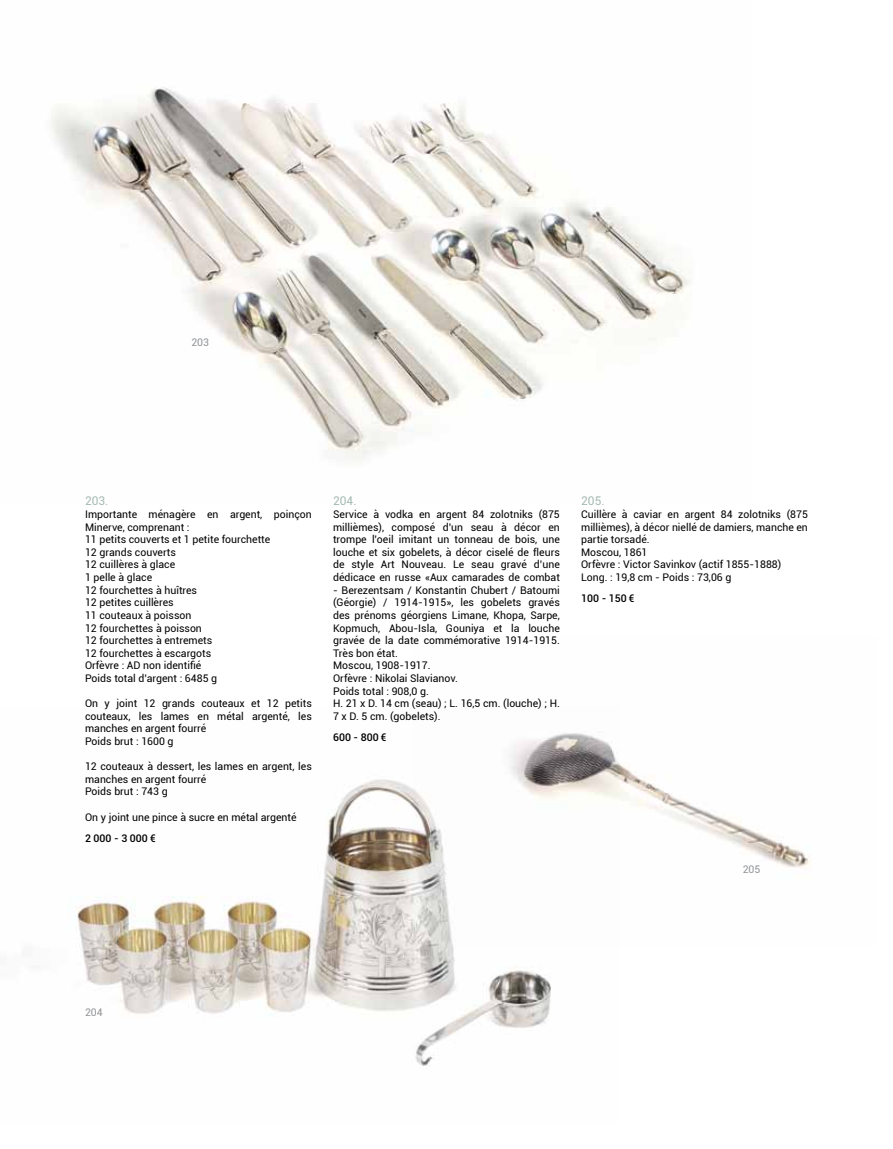
<style>
.page{position:relative;width:893px;height:1149px;background:#fff}
.page>*{position:absolute;margin:0;border:0;box-sizing:border-box;transform-origin:0 0}
.t1{font:12px "Roboto";color:#a5bbb4}
.t2{font:10.5px/12.6px "Roboto";color:#000}
.t3{font:500 10.5px "Roboto";color:#000}
.t4{font:10.5px "Roboto";color:#939598}
</style>
<div class="page">
<img style="left:76px;top:779px;width:475px;height:288px">
<img style="left:413px;top:733px;width:398px;height:212px">
<img style="left:51px;top:87px;width:640px;height:375px">
<p class="t4" style="left:191px;top:334px;width:19px">203</p>
<p class="t1" style="left:85px;top:492px;width:25px">203.</p>
<p class="t2" style="left:85px;top:507px;width:228px">Importante ménagère en argent, poinçon<br>Minerve, comprenant :<br>11 petits couverts et 1 petite fourchette<br>12 grands couverts<br>12 cuillères à glace<br>1 pelle à glace<br>12 fourchettes à huîtres<br>12 petites cuillères<br>11 couteaux à poisson<br>12 fourchettes à poisson<br>12 fourchettes à entremets<br>12 fourchettes à escargots<br>Orfèvre : AD non identifié<br>Poids total d’argent : 6485 g</p>
<p class="t2" style="left:85px;top:696px;width:228px">On y joint 12 grands couteaux et 12 petits couteaux, les lames en métal argenté, les manches en argent fourré<br>Poids brut : 1600 g</p>
<p class="t2" style="left:85px;top:759px;width:228px">12 couteaux à dessert, les lames en argent, les manches en argent fourré<br>Poids brut : 743 g</p>
<p class="t2" style="left:85px;top:810px;width:213px">On y joint une pince à sucre en métal argenté</p>
<p class="t3" style="left:85px;top:830px;width:72px">2 000 - 3 000 €</p>
<p class="t1" style="left:333px;top:492px;width:25px">204.</p>
<p class="t2" style="left:333px;top:507px;width:228px;text-align:justify">Service à vodka en argent 84 zolotniks (875 millièmes), composé d’un seau à décor en trompe l’oeil imitant un tonneau de bois, une louche et six gobelets, à décor ciselé de fleurs de style Art Nouveau. Le seau gravé d’une dédicace en russe «Aux camarades de combat</p>
<p class="t2" style="left:333px;top:583px;width:228px">- Berezentsam / Konstantin Chubert / Batoumi (Géorgie) / 1914-1915», les gobelets gravés des prénoms géorgiens Limane, Khopa, Sarpe, Kopmuch, Abou-Isla, Gouniya et la louche gravée de la date commémorative 1914-1915.<br>Très bon état.<br>Moscou, 1908-1917.<br>Orfèvre : Nikolai Slavianov.<br>Poids total : 908,0 g.<br>H. 21 x D. 14 cm (seau) ; L. 16,5 cm. (louche) ; H.<br>7 x D. 5 cm. (gobelets).</p>
<p class="t3" style="left:333px;top:729px;width:55px">600 - 800 €</p>
<p class="t1" style="left:581px;top:492px;width:25px">205.</p>
<p class="t2" style="left:581px;top:507px;width:228px">Cuillère à caviar en argent 84 zolotniks (875 millièmes), à décor niellé de damiers, manche en partie torsadé.<br>Moscou, 1861<br>Orfèvre : Victor Savinkov (actif 1855-1888)<br>Long. : 19,8 cm - Poids : 73,06 g</p>
<p class="t3" style="left:581px;top:590px;width:55px">100 - 150 €</p>
<p class="t4" style="left:743px;top:861px;width:19px">205</p>
<p class="t4" style="left:85px;top:1004px;width:19px">204</p>
</div>
